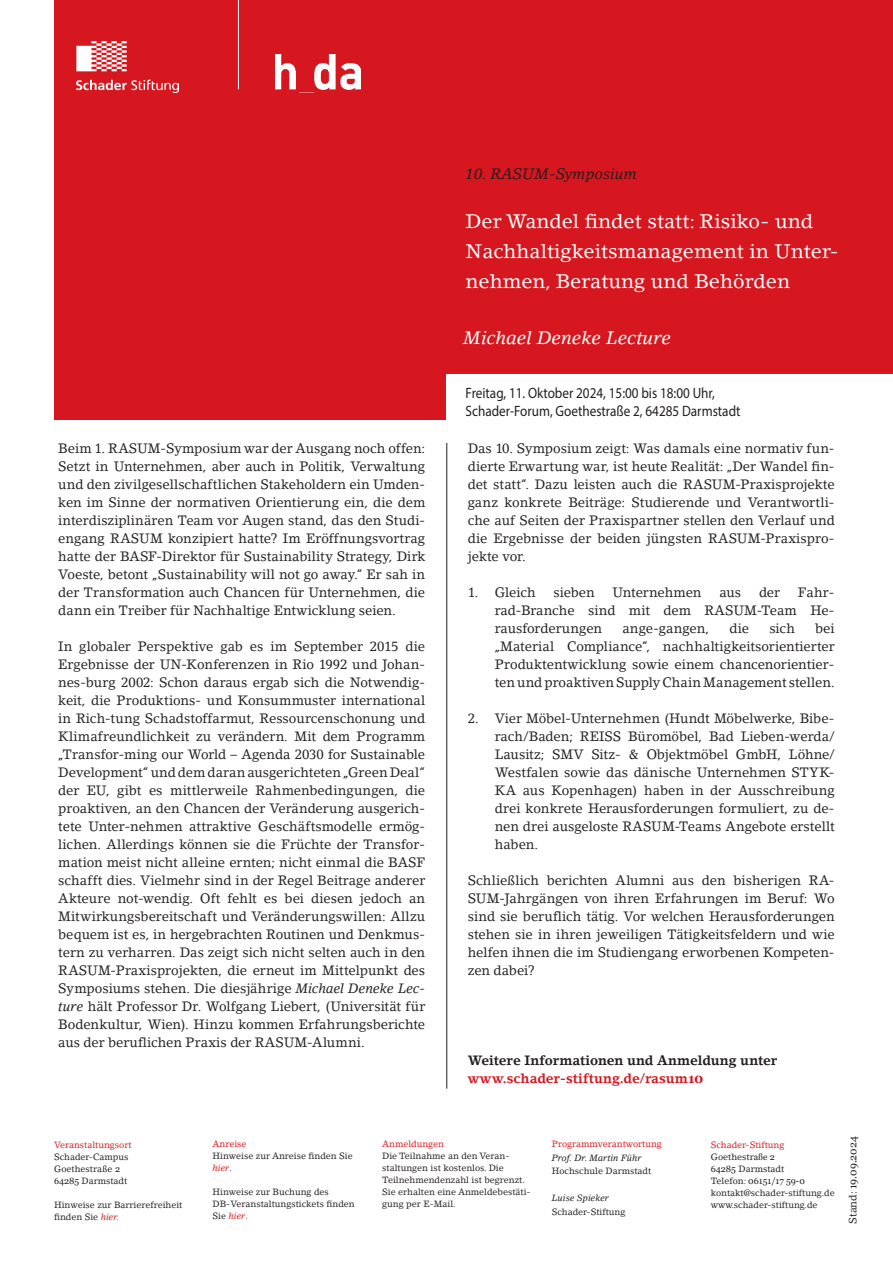
<style>
.page{position:relative;width:893px;height:1263px;background:#fff}
.page>*{position:absolute;margin:0;border:0;box-sizing:border-box;transform-origin:0 0}
.t1{font:19.5px/30px "Lino Letter Std";color:#fff}
.t2{font:italic 18px "Lino Letter Std";color:#fff}
.t3{font:15px "Myriad Pro";color:#231f20;scale:.88 1}
.t4{font:italic 15px "Lino Letter Std";color:#231f20}
.Aufzählungszeichen{font:13.5px/18px "Lino Letter Std";letter-spacing:-.005em;color:#231f20;text-align:justify}
.Aufzählungszeichen-2{font:700 13.5px "Lino Letter Std";letter-spacing:-.005em;color:#231f20}
.Aufzählungszeichen-3{font:700 13.5px "Lino Letter Std";letter-spacing:.005em;color:#d7171f}
.t5{font:10.5px "Georgia";color:#231f20}
.Aufzählungszeichen-4{font:9px/12px "Lino Letter Std";color:#231f20}
.t6{font:9px "Lino Letter Std";color:#d71920}
.Aufzählungszeichen-5{font:italic 9px "Lino Letter Std";color:#231f20}
.t7{font:9px "Lino Letter Std";color:#d7171f}
.t8{font:9px "Georgia";color:#231f20}
.s1{font-style:italic}
.s2{font-family:"Georgia"}
.s3{font-style:italic;color:#d7171f}
.s4{color:#d7171f}
.s5{font-family:"Lino Letter Std"}
</style>
<div class="page">
<div style="left:54px;top:0;width:839px;height:420px;background:#d7171f"></div>
<div style="left:446px;top:374px;width:447px;height:47px;background:#fff"></div>
<hr style="left:238px;top:0;width:1px;height:89px;background:#fff">
<img style="left:76px;top:41px;width:102px;height:51px">
<hr style="left:446px;top:443px;width:1px;height:646px;background:#231f20">
<img style="left:275px;top:55px;width:86px;height:35px">
<p class="Aufzählungszeichen" style="left:58px;top:439px;width:368px">Beim 1. RASUM-Symposium war der Ausgang noch offen:<br>Setzt in Unternehmen, aber auch in Politik, Verwaltung und den zivilgesellschaftlichen Stakeholdern ein Umden&shy;ken im Sinne der normativen Orientierung ein, die dem interdisziplinären Team vor Augen stand, das den Studi&shy;engang RASUM konzipiert hatte? Im Eröffnungsvortrag hatte der BASF-Direktor für Sustainability Strategy, Dirk Voeste, betont „Sustainability will not go away.“ Er sah in der Transformation auch Chancen für Unternehmen, die dann ein Treiber für Nachhaltige Entwicklung seien.</p>
<p class="Aufzählungszeichen" style="left:58px;top:637px;width:368px">In globaler Perspektive gab es im September 2015 die Ergebnisse der UN-Konferenzen in Rio 1992 und Johan&shy;nes-burg 2002: Schon daraus ergab sich die Notwendig&shy;keit, die Produktions- und Konsummuster international in Rich-tung Schadstoffarmut, Ressourcenschonung und Klimafreundlichkeit zu verändern. Mit dem Programm „Transfor-ming our World – Agenda 2030 for Sustainable Development“ und dem daran ausgerichteten „Green Deal“ der EU, gibt es mittlerweile Rahmenbedingungen, die proaktiven, an den Chancen der Veränderung ausgerich&shy;tete Unter-nehmen attraktive Geschäftsmodelle ermög&shy;lichen. Allerdings können sie die Früchte der Transfor&shy;mation meist nicht alleine ernten; nicht einmal die BASF schafft dies. Vielmehr sind in der Regel Beitrage anderer Akteure not-wendig. Oft fehlt es bei diesen jedoch an Mitwirkungsbereitschaft und Veränderungswillen: Allzu bequem ist es, in hergebrachten Routinen und Denkmus&shy;tern zu verharren. Das zeigt sich nicht selten auch in den RASUM-Praxisprojekten, die erneut im Mittelpunkt des Symposiums stehen. Die diesjährige <span class="s1">Michael Deneke Lec&shy;ture</span> hält Professor Dr. Wolfgang Liebert, (Universität für Bodenkultur, Wien). Hinzu kommen Erfahrungsberichte aus der beruflichen Praxis der RASUM-Alumni.</p>
<p class="t4" style="left:466px;top:165px;width:173px">10. RASUM-Symposium</p>
<p class="t1" style="left:466px;top:206px;width:375px">Der Wandel findet statt: Risiko- und<br>Nachhaltigkeitsmanagement in Unter&shy;nehmen, Beratung und Behörden</p>
<p class="t2" style="left:463px;top:327px;width:209px">Michael Deneke Lecture</p>
<p class="t3" style="left:466px;top:384px;width:285px">Freitag, 11. Oktober 2024, 15:00 bis 18:00 Uhr,</p>
<p class="t3" style="left:466px;top:402px;width:314px">Schader-Forum, Goethestraße 2, 64285 Darmstadt</p>
<p class="Aufzählungszeichen" style="left:468px;top:439px;width:368px">Das 10. Symposium zeigt: Was damals eine normativ fun&shy;dierte Erwartung war, ist heute Realität: „Der Wandel fin&shy;det statt“. Dazu leisten auch die RASUM-Praxisprojekte ganz konkrete Beiträge: Studierende und Verantwortli&shy;che auf Seiten der Praxispartner stellen den Verlauf und die Ergebnisse der beiden jüngsten RASUM-Praxispro&shy;jekte vor.</p>
<p class="Aufzählungszeichen" style="left:468px;top:583px;width:69px">1. Gleich</p>
<p class="Aufzählungszeichen" style="left:553px;top:583px;width:43px">sieben</p>
<p class="Aufzählungszeichen" style="left:612px;top:583px;width:91px">Unternehmen</p>
<p class="Aufzählungszeichen" style="left:719px;top:583px;width:23px">aus</p>
<p class="Aufzählungszeichen" style="left:759px;top:583px;width:23px">der</p>
<p class="Aufzählungszeichen" style="left:495px;top:583px;width:341px;text-indent:303px">Fahr&shy;rad-Branche sind mit dem RASUM-Team He&shy;rausforderungen</p>
<p class="Aufzählungszeichen" style="left:495px;top:619px;width:341px;text-indent:320px">bei „Material Compliance“, nachhaltigkeitsorientierter Produktentwicklung sowie einem chancenorientier&shy;ten und proaktiven Supply Chain Management stellen.</p>
<p class="Aufzählungszeichen" style="left:495px;top:709px;width:341px;text-indent:-27px">2. Vier Möbel-Unternehmen (Hundt Möbelwerke, Bibe&shy;rach/Baden; REISS Büromöbel, Bad Lieben-werda/ Lausitz; SMV Sitz- &amp; Objektmöbel GmbH, Löhne/ Westfalen sowie das dänische Unternehmen STYK-KA aus Kopenhagen) haben in der Ausschreibung drei konkrete Herausforderungen formuliert, zu de&shy;nen drei ausgeloste RASUM-Teams Angebote erstellt haben.</p>
<p class="Aufzählungszeichen" style="left:468px;top:871px;width:368px">Schließlich berichten Alumni aus den bisherigen RA-SUM-Jahrgängen von ihren Erfahrungen im Beruf: Wo sind sie beruflich tätig. Vor welchen Herausforderungen stehen sie in ihren jeweiligen Tätigkeitsfeldern und wie helfen ihnen die im Studiengang erworbenen Kompeten&shy;zen dabei?</p>
<p class="Aufzählungszeichen" style="left:622px;top:619px;width:88px">ange-gangen,</p>
<p class="Aufzählungszeichen" style="left:729px;top:619px;width:21px">die</p>
<p class="Aufzählungszeichen" style="left:769px;top:619px;width:27px">sich</p>
<p class="Aufzählungszeichen-2" style="left:468px;top:1052px;width:311px">Weitere Informationen und Anmeldung unter</p>
<p class="Aufzählungszeichen-3" style="left:468px;top:1070px;width:237px">www.schader-stiftung.de/rasum<span class="s2">10</span></p>
<p class="t6" style="left:54px;top:1139px;width:79px">Veranstaltungsort</p>
<p class="Aufzählungszeichen-4" style="left:54px;top:1150px;width:76px">Schader-Campus</p>
<p class="Aufzählungszeichen-4" style="left:54px;top:1162px;width:68px">Goethestraße <span class="s2">2</span></p>
<p class="Aufzählungszeichen-4" style="left:54px;top:1174px;width:75px"><span class="s2">64285</span> Darmstadt</p>
<p class="Aufzählungszeichen-4" style="left:54px;top:1198px;width:130px">Hinweise zur Barrierefreiheit</p>
<p class="Aufzählungszeichen-4" style="left:54px;top:1210px;width:67px">finden Sie <span class="s3">hier.</span></p>
<p class="t7" style="left:213px;top:1139px;width:36px">Anreise</p>
<p class="Aufzählungszeichen-4" style="left:213px;top:1150px;width:142px">Hinweise zur Anreise finden Sie <span class="s3">hier</span>.</p>
<p class="Aufzählungszeichen-4" style="left:213px;top:1186px;width:144px">Hinweise zur Buchung des<br>DB-Veranstaltungstickets finden<br>Sie <span class="s3">hier</span><span class="s4">.</span></p>
<p class="t6" style="left:382px;top:1139px;width:63px">Anmeldungen</p>
<p class="Aufzählungszeichen-4" style="left:382px;top:1150px;width:150px">Die Teilnahme an den Veran&shy;staltungen ist kostenlos. Die<br>Teilnehmendenzahl ist begrenzt.<br>Sie erhalten eine Anmeldebestäti&shy;gung per E-Mail.</p>
<p class="t7" style="left:552px;top:1139px;width:112px">Programmverantwortung</p>
<p class="Aufzählungszeichen-5" style="left:552px;top:1152px;width:91px">Prof. Dr. Martin Führ</p>
<p class="Aufzählungszeichen-4" style="left:552px;top:1165px;width:101px">Hochschule Darmstadt</p>
<p class="Aufzählungszeichen-5" style="left:552px;top:1193px;width:59px">Luise Spieker</p>
<p class="Aufzählungszeichen-4" style="left:552px;top:1206px;width:75px">Schader-Stiftung</p>
<p class="t6" style="left:711px;top:1139px;width:75px">Schader-Stiftung</p>
<p class="Aufzählungszeichen-4" style="left:711px;top:1150px;width:66px">Goethestr<span class="s2">aße 2</span></p>
<p class="Aufzählungszeichen-4" style="left:711px;top:1162px;width:75px"><span class="s2">64285</span> Darmstadt</p>
<p class="t8" style="left:711px;top:1175px;width:96px"><span class="s5">Telefon:</span> 06151/17 59-0</p>
<p class="Aufzählungszeichen-4" style="left:711px;top:1186px;width:125px">kontakt@schader-stiftung.de</p>
<p class="Aufzählungszeichen-4" style="left:711px;top:1198px;width:108px">www.schader-stiftung.de</p>
<p class="t5" style="left:847px;top:1224px;width:89px;rotate:-90deg"><span class="s5">Stand:</span> 19.09.2024</p>
</div>
